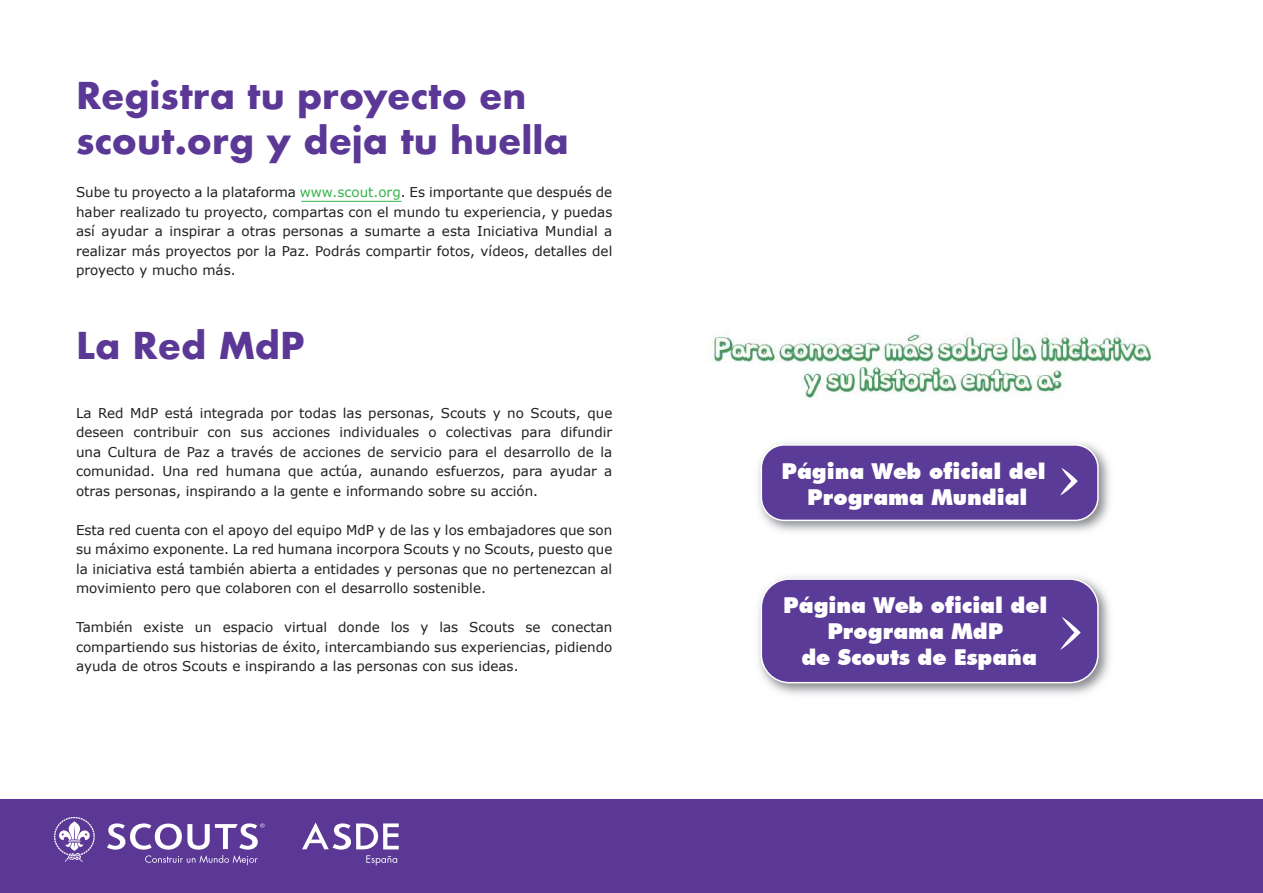
<style>
.page{position:relative;width:1263px;height:893px;background:#fff}
.page>*{position:absolute;margin:0;border:0;box-sizing:border-box;transform-origin:0 0}
.t1{font:700 36px/45px "Futura";color:#5b3896}
.t2{font:900 21.9px/26px "Futura BT";color:#fff;text-align:center}
.t3{font:13.5px/19.5px "Verdana";color:#231f20;text-align:justify}
.s1{color:#35b44a}
</style>
<div class="page">
<div style="left:0;top:799px;width:1263px;height:94px;background:#5b3896"></div>
<svg style="left:54px;top:817px;width:41px;height:45px"></svg>
<svg style="left:107px;top:823px;width:157px;height:42px"></svg>
<svg style="left:302px;top:822px;width:97px;height:43px"></svg>
<svg style="left:756px;top:440px;width:356px;height:81px;background:#7157a5"></svg>
<img style="left:758px;top:576px;width:352px;height:119px">
<svg style="left:760px;top:578px;width:339px;height:105px;background:#63469c"></svg>
<img style="left:712px;top:333px;width:440px;height:66px">
<hr style="left:301px;top:201px;width:101px;height:1px;background:#35b44a">
<h1 class="t1" style="left:76px;top:73px;width:494px">Registra tu proyecto en scout.org y deja tu huella</h1>
<p class="t3" style="left:76px;top:183px;width:538px">Sube tu proyecto a la plataforma <span class="s1">www.scout.org</span>. Es importante que después de haber realizado tu proyecto, compartas con el mundo tu experiencia, y puedas así ayudar a inspirar a otras personas a sumarte a esta Iniciativa Mundial a realizar más proyectos por la Paz. Podrás compartir fotos, vídeos, detalles del proyecto y mucho más.</p>
<h1 class="t1" style="left:76px;top:323px;width:230px">La Red MdP</h1>
<p class="t3" style="left:76px;top:403px;width:538px">La Red MdP está integrada por todas las personas, Scouts y no Scouts, que deseen contribuir con sus acciones individuales o colectivas para difundir una Cultura de Paz a través de acciones de servicio para el desarrollo de la comunidad. Una red humana que actúa, aunando esfuerzos, para ayudar a otras personas, inspirando a la gente e informando sobre su acción.</p>
<p class="t3" style="left:76px;top:520px;width:538px">Esta red cuenta con el apoyo del equipo MdP y de las y los embajadores que son su máximo exponente. La red humana incorpora Scouts y no Scouts, puesto que la iniciativa está también abierta a entidades y personas que no pertenezcan al movimiento pero que colaboren con el desarrollo sostenible.</p>
<p class="t3" style="left:76px;top:618px;width:538px">También existe un espacio virtual donde los y las Scouts se conectan compartiendo sus historias de éxito, intercambiando sus experiencias, pidiendo ayuda de otros Scouts e inspirando a las personas con sus ideas.</p>
<h2 class="t2" style="left:781px;top:458px;width:266px">Página Web oficial del<br>Programa Mundial</h2>
<h2 class="t2" style="left:783px;top:592px;width:266px">Página Web oficial del<br>Programa MdP<br>de Scouts de España</h2>
</div>
